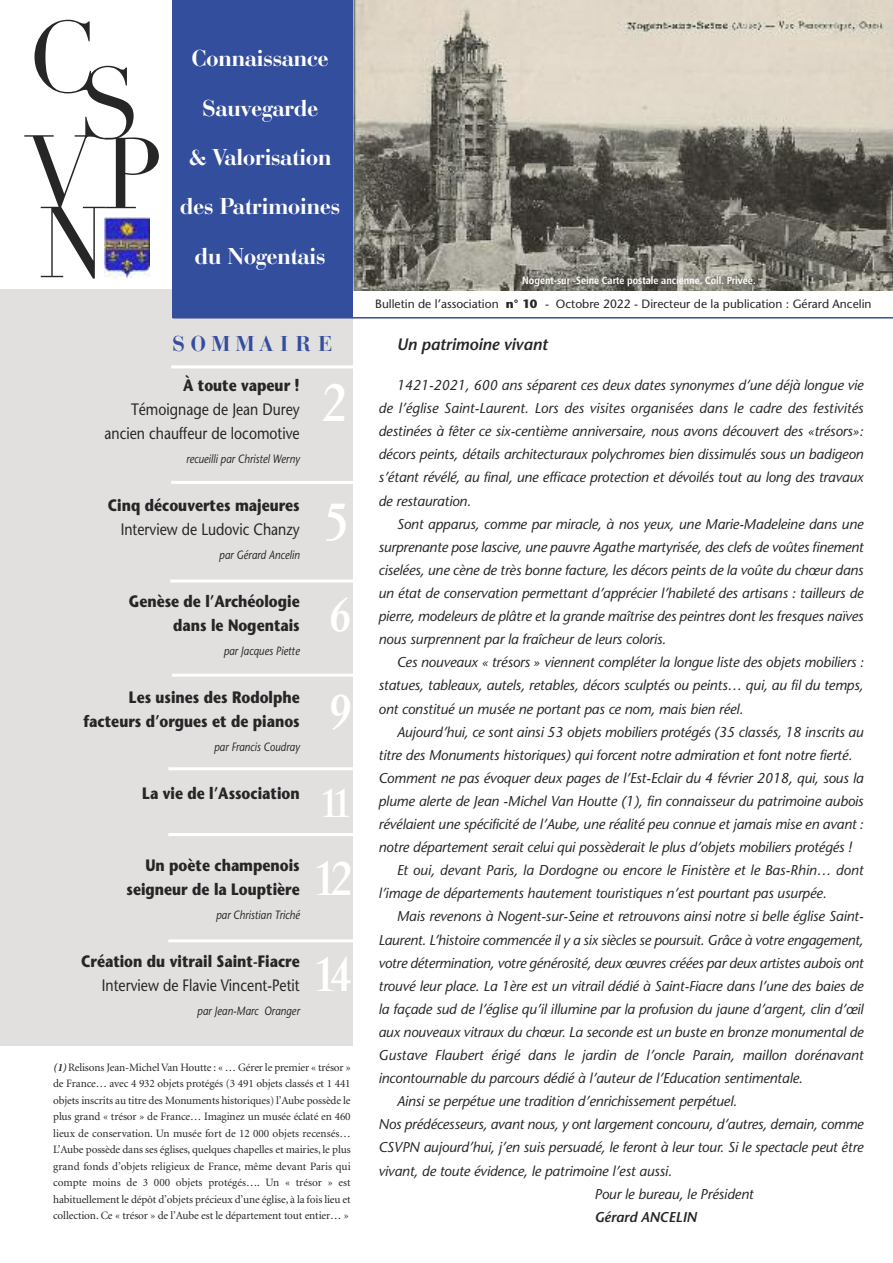
<style>
.page{position:relative;width:893px;height:1263px;background:#fff}
.page>*{position:absolute;margin:0;border:0;box-sizing:border-box;transform-origin:0 0}
.t1{font:98.85px/70.2px "Didot";color:#272627;scale:.96 1}
.t2{font:49.95px "Vendome ICG";color:#fff}
.t3{font:45px/95.7px "Vendome ICG";color:#fff}
.t4{font:44.25px "Vendome ICG";color:#fff}
.t5{font:37.5px "Vendome ICG";color:#fff}
.t6{font:700 24px/49.3px "Bauer Bodoni BT";color:#fff;text-align:center}
.t7{font:700 22.5px "Bauer Bodoni BT";letter-spacing:.25em;color:#344e9e}
.t8{font:700 16.5px/24px "Stone Sans";color:#272627;text-align:right;scale:.85 1}
.t9{font:16.5px/24px "Stone Sans";color:#272627;text-align:right;scale:.85 1}
.t10{font:italic 600 16.5px "Stone Sans";letter-spacing:-.01em;color:#272627}
.t11{font:italic 14.25px/23.1px "Stone Sans";letter-spacing:-.01em;color:#272627;text-align:justify}
.t12{font:italic 600 14.25px "Stone Sans";letter-spacing:-.01em;color:#272627}
.t13{font:italic 12px "Stone Sans";color:#272627;scale:.85 1}
.t14{font:12px "Stone Sans";color:#272627}
.t15{font:11.25px/16.5px "Minion";letter-spacing:-.01em;color:#272627;text-align:justify}
.t16{font:10.5px "Humanist 777 BT Bold Condensed B";color:#fff}
.s1{font-weight:700;font-style:italic}
.s2{font-weight:700}
</style>
<div class="page">
<div style="left:0;top:289px;width:353px;height:756px;background:#e2e0df"></div>
<img style="left:353px;top:0;width:540px;height:291px">
<div style="left:173px;top:0;width:180px;height:317px;background:#344e9e"></div>
<hr style="left:173px;top:317px;width:720px;height:1px;background:#344e9e">
<hr style="left:171px;top:481px;width:196px;height:3px;background:#fff">
<hr style="left:171px;top:365px;width:196px;height:3px;background:#fff">
<hr style="left:168px;top:767px;width:199px;height:3px;background:#fff">
<hr style="left:168px;top:833px;width:199px;height:3px;background:#fff">
<hr style="left:168px;top:939px;width:199px;height:3px;background:#fff">
<hr style="left:170px;top:579px;width:194px;height:3px;background:#fff">
<hr style="left:172px;top:674px;width:192px;height:3px;background:#fff">
<img style="left:104px;top:217px;width:46px;height:61px">
<h1 class="t1" style="left:27px;top:25px;width:73px">C</h1>
<h1 class="t1" style="left:78px;top:71px;width:68px">S</h1>
<h1 class="t1" style="left:25px;top:140px;width:146px">VP<br>N</h1>
<h3 class="t6" style="left:180px;top:36px;width:161px">Connaissance<br>Sauvegarde<br>&amp; Valorisation des Patrimoines du Nogentais</h3>
<h3 class="t7" style="left:173px;top:336px;width:161px">SOMMAIRE</h3>
<p class="t8" style="left:183px;top:375px;width:139px">À toute vapeur !</p>
<p class="t9" style="left:104px;top:399px;width:231px">Témoignage de Jean Durey ancien chauffeur de locomotive</p>
<p class="t13" style="left:186px;top:454px;width:135px">recueilli par Christel Werny</p>
<p class="t8" style="left:108px;top:495px;width:227px">Cinq découvertes majeures</p>
<p class="t9" style="left:121px;top:519px;width:212px">Interview de Ludovic Chanzy</p>
<p class="t13" style="left:219px;top:550px;width:96px">par Gérard Ancelin</p>
<p class="t8" style="left:129px;top:591px;width:203px">Genèse de l’Archéologie dans le Nogentais</p>
<p class="t13" style="left:224px;top:646px;width:91px">par Jacques Piette</p>
<p class="t8" style="left:83px;top:687px;width:256px">Les usines des Rodolphe facteurs d’orgues et de pianos</p>
<p class="t13" style="left:214px;top:742px;width:102px">par Francis Coudray</p>
<p class="t8" style="left:142px;top:783px;width:187px">La vie de l’Association</p>
<h2 class="t2" style="left:321px;top:375px;width:26px">2</h2>
<h2 class="t2" style="left:324px;top:494px;width:26px">5</h2>
<h3 class="t4" style="left:329px;top:590px;width:23px">6</h3>
<h3 class="t3" style="left:330px;top:664px;width:23px">9</h3>
<h3 class="t5" style="left:321px;top:782px;width:32px">11</h3>
<p class="t8" style="left:127px;top:855px;width:205px">Un poète champenois seigneur de la Louptière</p>
<p class="t13" style="left:216px;top:910px;width:100px">par Christian Triché</p>
<p class="t8" style="left:81px;top:951px;width:259px">Création du vitrail Saint-Fiacre</p>
<p class="t9" style="left:102px;top:975px;width:234px">Interview de Flavie Vincent-Petit</p>
<p class="t13" style="left:197px;top:1006px;width:122px">par Jean-Marc Oranger</p>
<h3 class="t3" style="left:315px;top:832px;width:39px">12<br>14</h3>
<p class="t15" style="left:53px;top:1059px;width:299px"><span class="s1">(1)</span> Relisons Jean-MichelVan Houtte : « … Gérer le premier « trésor » de France… avec 4 932 objets protégés (3 491 objets classés et 1 441 objets inscrits au titre des Monuments historiques) l’Aube possède le plus grand « trésor » de France… Imaginez un musée éclaté en 460 lieux de conservation. Un musée fort de 12 000 objets recensés… L’Aube possède dans ses églises, quelques chapelles et mairies, le plus grand fonds d’objets religieux de France, même devant Paris qui compte moins de 3 000 objets protégés…. Un « trésor » est habituellement le dépôt d’objets précieux d’une église, à la fois lieu et collection. Ce « trésor » de l’Aube est le département tout entier… »</p>
<p class="t16" style="left:522px;top:276px;width:235px">Nogent-sur -Seine Carte postale ancienne. Coll. Privée.</p>
<p class="t14" style="left:375px;top:299px;width:498px">Bulletin de l’association <span class="s2">n° 10</span> - Octobre 2022 - Directeur de la publication : Gérard Ancelin</p>
<p class="t10" style="left:397px;top:338px;width:152px">Un patrimoine vivant</p>
<p class="t11" style="left:378px;top:375px;width:487px;text-indent:18px">1421-2021, 600 ans séparent ces deux dates synonymes d’une déjà longue vie de l’église Saint-Laurent. Lors des visites organisées dans le cadre des festivités destinées à fêter ce six-centième anniversaire, nous avons découvert des «trésors»: décors peints, détails architecturaux polychromes bien dissimulés sous un badigeon s’étant révélé, au final, une efficace protection et dévoilés tout au long des travaux de restauration.</p>
<p class="t11" style="left:378px;top:514px;width:487px;text-indent:18px">Sont apparus, comme par miracle, à nos yeux, une Marie-Madeleine dans une surprenante pose lascive, une pauvre Agathe martyrisée, des clefs de voûtes finement ciselées, une cène de très bonne facture, les décors peints de la voûte du chœur dans un état de conservation permettant d’apprécier l’habileté des artisans : tailleurs de pierre, modeleurs de plâtre et la grande maîtrise des peintres dont les fresques naïves nous surprennent par la fraîcheur de leurs coloris.</p>
<p class="t11" style="left:378px;top:652px;width:487px;text-indent:18px">Ces nouveaux « trésors » viennent compléter la longue liste des objets mobiliers : statues, tableaux, autels, retables, décors sculptés ou peints… qui, au fil du temps, ont constitué un musée ne portant pas ce nom, mais bien réel.</p>
<p class="t11" style="left:397px;top:722px;width:468px">Aujourd’hui, ce sont ainsi 53 objets mobiliers protégés (35 classés, 18 inscrits au</p>
<p class="t11" style="left:378px;top:745px;width:475px">titre des Monuments historiques) qui forcent notre admiration et font notre fierté.</p>
<p class="t11" style="left:378px;top:768px;width:487px">Comment ne pas évoquer deux pages de l’Est-Eclair du 4 février 2018, qui, sous la</p>
<p class="t11" style="left:378px;top:791px;width:487px">plume alerte de Jean -Michel Van Houtte (1), fin connaisseur du patrimoine aubois</p>
<p class="t11" style="left:378px;top:814px;width:487px">révélaient une spécificité de l’Aube, une réalité peu connue et jamais mise en avant :</p>
<p class="t11" style="left:378px;top:837px;width:475px">notre département serait celui qui possèderait le plus d’objets mobiliers protégés !</p>
<p class="t11" style="left:397px;top:860px;width:468px">Et oui, devant Paris, la Dordogne ou encore le Finistère et le Bas-Rhin… dont</p>
<p class="t11" style="left:378px;top:883px;width:450px">l’image de départements hautement touristiques n’est pourtant pas usurpée.</p>
<p class="t11" style="left:397px;top:906px;width:468px">Mais revenons à Nogent-sur-Seine et retrouvons ainsi notre si belle église Saint-</p>
<p class="t11" style="left:378px;top:929px;width:487px">Laurent. L’histoire commencée il y a six siècles se poursuit. Grâce à votre engagement,</p>
<p class="t11" style="left:378px;top:953px;width:487px">votre détermination, votre générosité, deux œuvres créées par deux artistes aubois ont</p>
<p class="t11" style="left:378px;top:976px;width:487px">trouvé leur place. La 1ère est un vitrail dédié à Saint-Fiacre dans l’une des baies de</p>
<p class="t11" style="left:378px;top:999px;width:487px">la façade sud de l’église qu’il illumine par la profusion du jaune d’argent, clin d’œil</p>
<p class="t11" style="left:378px;top:1022px;width:487px">aux nouveaux vitraux du chœur. La seconde est un buste en bronze monumental de</p>
<p class="t11" style="left:378px;top:1045px;width:487px">Gustave Flaubert érigé dans le jardin de l’oncle Parain, maillon dorénavant</p>
<p class="t11" style="left:378px;top:1068px;width:426px">incontournable du parcours dédié à l’auteur de l’Education sentimentale.</p>
<p class="t11" style="left:397px;top:1091px;width:342px">Ainsi se perpétue une tradition d’enrichissement perpétuel.</p>
<p class="t11" style="left:378px;top:1114px;width:487px">Nos prédécesseurs, avant nous, y ont largement concouru, d’autres, demain, comme</p>
<p class="t11" style="left:378px;top:1137px;width:487px">CSVPN aujourd’hui, j’en suis persuadé, le feront à leur tour. Si le spectacle peut être</p>
<p class="t11" style="left:378px;top:1160px;width:295px">vivant, de toute évidence, le patrimoine l’est aussi.</p>
<p class="t11" style="left:594px;top:1184px;width:161px">Pour le bureau, le Président</p>
<p class="t12" style="left:594px;top:1211px;width:104px">Gérard ANCELIN</p>
</div>
